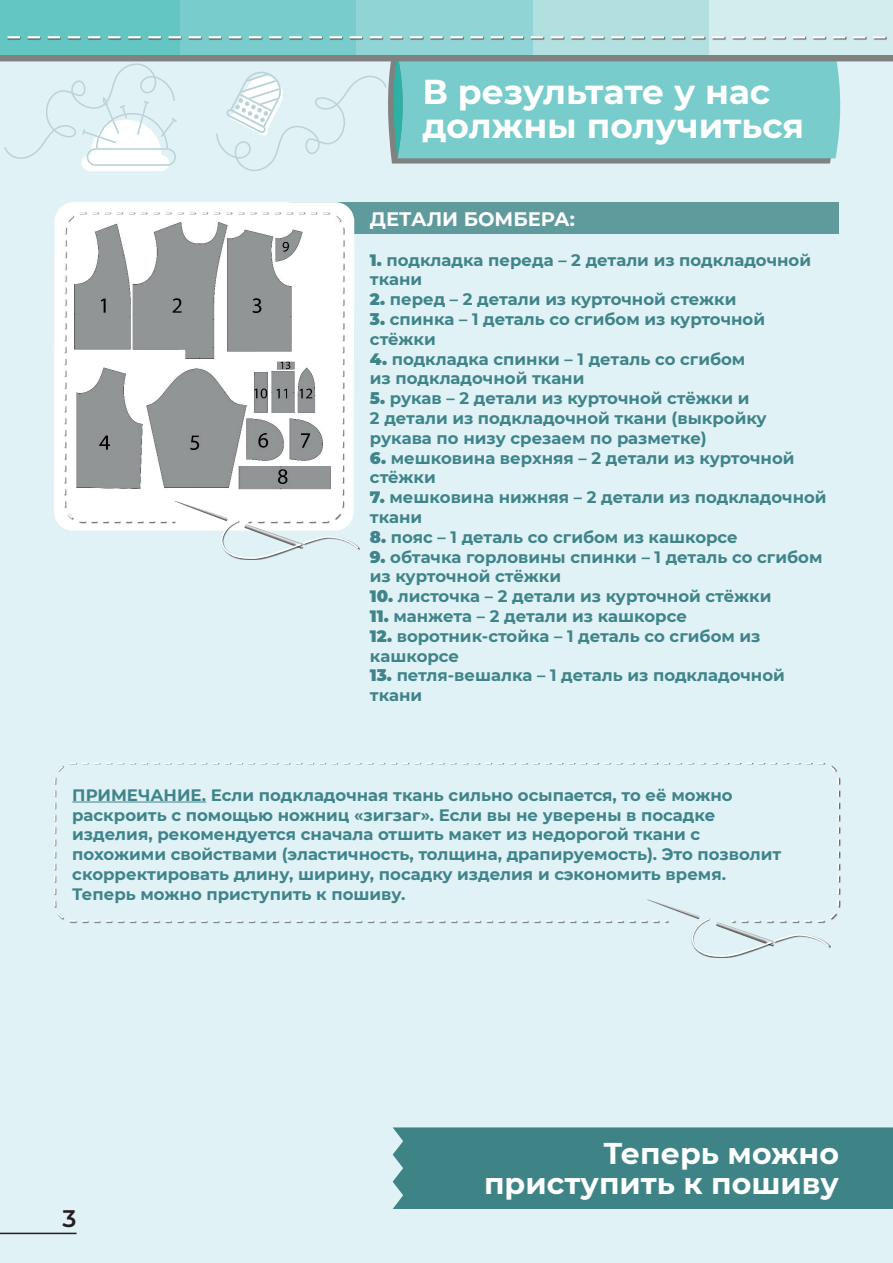
<style>
.page{position:relative;width:893px;height:1263px;background:#fff}
.page>*{position:absolute;margin:0;border:0;box-sizing:border-box;transform-origin:0 0}
.t1{font:700 34.5px/34.5px "Montserrat";color:#fff}
.t2{font:700 30px/30px "Montserrat";color:#fff;text-align:right}
.t3{font:600 24px "Montserrat";color:#231f20}
.t4{font:700 19.5px "Montserrat";color:#fff}
.t5{font:700 16.5px/19.8px "Montserrat";color:#3f848a}
.s1{font-weight:900}
</style>
<div class="page">
<div style="left:0;top:1px;width:893px;height:1262px;background:#e0f2f5"></div>
<div style="left:708px;top:0;width:185px;height:55px;background:#d3eced"></div>
<div style="left:532px;top:0;width:176px;height:55px;background:#b2dfdf"></div>
<div style="left:356px;top:0;width:176px;height:55px;background:#91d4d5"></div>
<div style="left:180px;top:0;width:176px;height:55px;background:#78cccb"></div>
<div style="left:0;top:0;width:180px;height:55px;background:#64c6c3"></div>
<svg style="left:0;top:55px;width:893px;height:116px"></svg>
<hr style="left:0;top:0;width:1px;height:55px;background:#d3eced">
<hr style="left:7px;top:36px;width:880px;height:4px;background:#231f20;opacity:.75">
<svg style="left:853px;top:36px;width:12px;height:2px"></svg>
<svg style="left:833px;top:36px;width:12px;height:2px"></svg>
<svg style="left:813px;top:36px;width:12px;height:2px"></svg>
<svg style="left:792px;top:36px;width:13px;height:2px"></svg>
<svg style="left:772px;top:36px;width:13px;height:2px"></svg>
<svg style="left:752px;top:36px;width:13px;height:2px"></svg>
<svg style="left:732px;top:36px;width:13px;height:2px"></svg>
<svg style="left:712px;top:36px;width:12px;height:2px"></svg>
<svg style="left:692px;top:36px;width:12px;height:2px"></svg>
<svg style="left:672px;top:36px;width:12px;height:2px"></svg>
<svg style="left:652px;top:36px;width:12px;height:2px"></svg>
<svg style="left:631px;top:36px;width:13px;height:2px"></svg>
<svg style="left:611px;top:36px;width:13px;height:2px"></svg>
<svg style="left:591px;top:36px;width:13px;height:2px"></svg>
<svg style="left:571px;top:36px;width:13px;height:2px"></svg>
<svg style="left:551px;top:36px;width:12px;height:2px"></svg>
<svg style="left:531px;top:36px;width:12px;height:2px"></svg>
<svg style="left:511px;top:36px;width:12px;height:2px"></svg>
<svg style="left:490px;top:36px;width:13px;height:2px"></svg>
<svg style="left:470px;top:36px;width:13px;height:2px"></svg>
<svg style="left:450px;top:36px;width:13px;height:2px"></svg>
<svg style="left:430px;top:36px;width:13px;height:2px"></svg>
<svg style="left:410px;top:36px;width:13px;height:2px"></svg>
<svg style="left:390px;top:36px;width:12px;height:2px"></svg>
<svg style="left:370px;top:36px;width:12px;height:2px"></svg>
<svg style="left:350px;top:36px;width:12px;height:2px"></svg>
<svg style="left:329px;top:36px;width:13px;height:2px"></svg>
<svg style="left:309px;top:36px;width:13px;height:2px"></svg>
<svg style="left:289px;top:36px;width:13px;height:2px"></svg>
<svg style="left:269px;top:36px;width:13px;height:2px"></svg>
<svg style="left:249px;top:36px;width:13px;height:2px"></svg>
<svg style="left:229px;top:36px;width:12px;height:2px"></svg>
<svg style="left:209px;top:36px;width:12px;height:2px"></svg>
<svg style="left:189px;top:36px;width:12px;height:2px"></svg>
<svg style="left:168px;top:36px;width:13px;height:2px"></svg>
<svg style="left:148px;top:36px;width:13px;height:2px"></svg>
<svg style="left:128px;top:36px;width:13px;height:2px"></svg>
<svg style="left:108px;top:36px;width:13px;height:2px"></svg>
<svg style="left:88px;top:36px;width:13px;height:2px"></svg>
<svg style="left:68px;top:36px;width:12px;height:2px"></svg>
<svg style="left:48px;top:36px;width:12px;height:2px"></svg>
<svg style="left:28px;top:36px;width:12px;height:2px"></svg>
<svg style="left:7px;top:36px;width:13px;height:2px"></svg>
<svg style="left:873px;top:36px;width:12px;height:2px"></svg>
<svg style="left:54px;top:763px;width:786px;height:159px"></svg>
<img style="left:646px;top:899px;width:129px;height:25px">
<svg style="left:691px;top:911px;width:146px;height:47px"></svg>
<hr style="left:72px;top:801px;width:134px;height:1px;background:#3f848a">
<hr style="left:0;top:1233px;width:77px;height:1px;background:#231f20">
<div style="left:393px;top:1127px;width:500px;height:82px;background:#3e8487"></div>
<div style="left:290px;top:202px;width:549px;height:32px;background:#5f9a9d"></div>
<svg style="left:54px;top:202px;width:300px;height:326px;background:#fbfcfd"></svg>
<svg style="left:63px;top:212px;width:281px;height:24px;background:#f9f9f9"></svg>
<svg style="left:63px;top:236px;width:297px;height:324px"></svg>
<img style="left:74px;top:222px;width:261px;height:269px">
<h1 class="t1" style="left:422px;top:72px;width:383px">В результате у нас должны получиться</h1>
<p class="t4" style="left:370px;top:205px;width:207px">детали бо мбера:</p>
<p class="t5" style="left:370px;top:249px;width:443px"><span class="s1">1.</span> подкладка переда – 2 детали из подкладочной ткани</p>
<p class="t5" style="left:370px;top:289px;width:368px"><span class="s1">2.</span> перед – 2 детали из курточной стежки</p>
<p class="t5" style="left:370px;top:308px;width:397px"><span class="s1">3.</span> спинка – 1 деталь со сгибом из курточной стёжки</p>
<p class="t5" style="left:370px;top:348px;width:377px"><span class="s1">4.</span> подкладка спинки – 1 деталь со сгибом из подкладочной ткани</p>
<p class="t5" style="left:370px;top:388px;width:398px"><span class="s1">5.</span> рукав – 2 детали из курточной стёжки и<br>2 детали из подкладочной ткани (выкройку рукава по низу срезаем по разметке)</p>
<p class="t5" style="left:370px;top:447px;width:426px"><span class="s1">6.</span> мешковина верхняя – 2 детали из курточной стёжки</p>
<p class="t5" style="left:370px;top:487px;width:458px"><span class="s1">7.</span> мешковина нижняя – 2 детали из подкладочной ткани</p>
<p class="t5" style="left:370px;top:526px;width:369px"><span class="s1">8.</span> пояс – 1 деталь со сгибом из кашкорсе</p>
<p class="t5" style="left:370px;top:546px;width:454px"><span class="s1">9.</span> обтачка горловины спинки – 1 деталь со сгибом из курточной стёжки</p>
<p class="t5" style="left:370px;top:586px;width:403px"><span class="s1">10.</span> листочка – 2 детали из курточной стёжки</p>
<p class="t5" style="left:370px;top:605px;width:319px"><span class="s1">11.</span> манжета – 2 детали из кашкорсе</p>
<p class="t5" style="left:370px;top:625px;width:392px"><span class="s1">12.</span> воротник-стойка – 1 деталь со сгибом из кашкорсе</p>
<p class="t5" style="left:370px;top:665px;width:416px"><span class="s1">13.</span> петля-вешалка – 1 деталь из подкладочной ткани</p>
<p class="t5" style="left:72px;top:784px;width:710px">Примечание. Если подкладочная ткань сильно осыпается, то её можно раскроить с помощью ножниц «зигзаг». Если вы не уверены в посадке изделия, рекомендуется сначала отшить макет из недорогой ткани с похожими свойствами (эластичность, толщина, драпируемость). Это позволит скорректировать длину, ширину, посадку изделия и сэкономить время.<br>Теперь можно приступить к пошиву.</p>
<h3 class="t3" style="left:63px;top:1201px;width:15px">3</h3>
<h2 class="t2" style="left:484px;top:1137px;width:356px">Теперь можно приступить к пошиву</h2>
</div>
